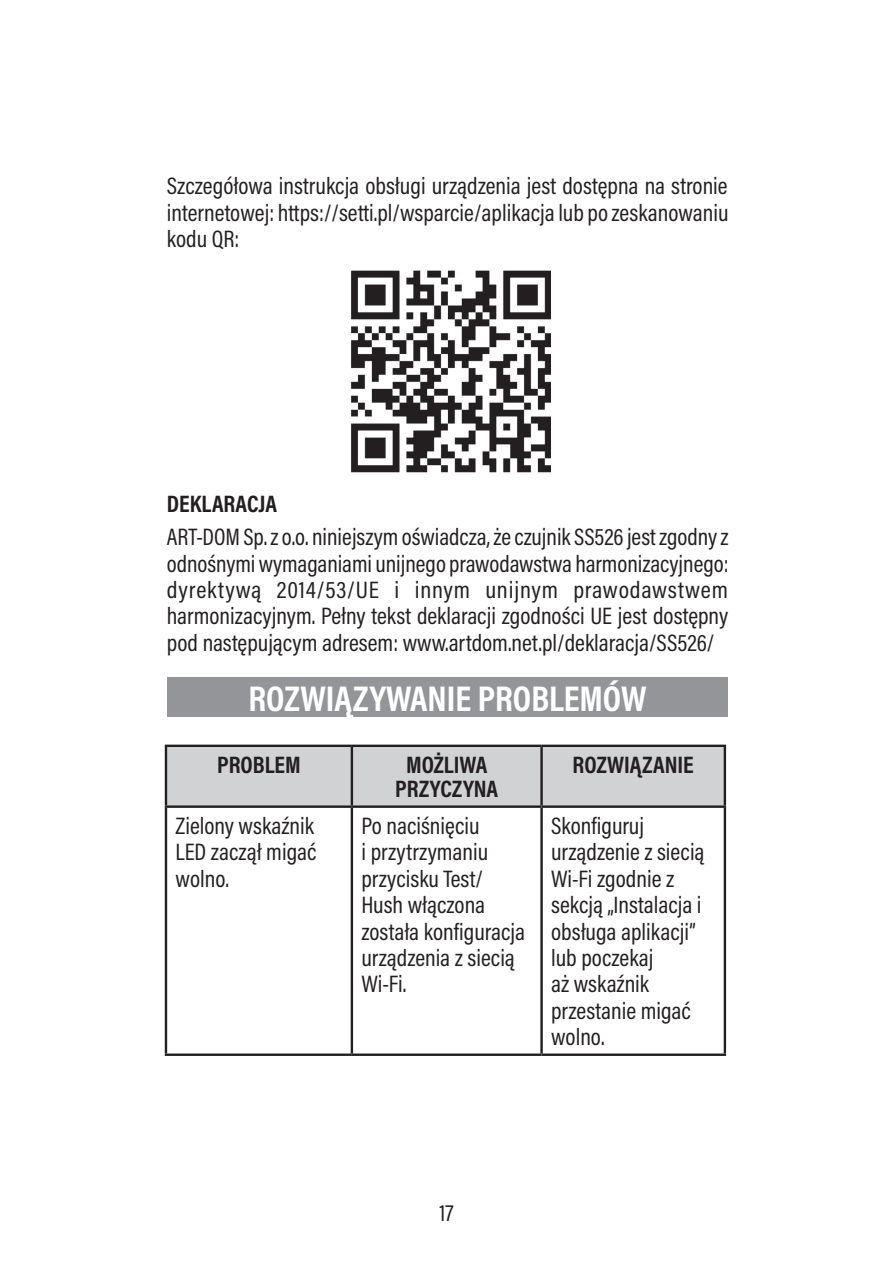
<style>
.page{position:relative;width:893px;height:1263px;background:#fff}
.page>*{position:absolute;margin:0;border:0;box-sizing:border-box;transform-origin:0 0}
.t1{font:700 36px "Acumin Pro Cond";color:#fff}
.t2{font:24px/26.4px "Acumin Pro Cond";color:#231f20;text-align:justify}
.t3{font:700 24px/24px "Acumin Pro Cond";color:#231f20;text-align:center}
.t4{font:23.7px "Acumin Pro Cond";color:#231f20}
</style>
<div class="page">
<div style="left:167px;top:678px;width:561px;height:39px;background:#939598"></div>
<div style="left:167px;top:747px;width:557px;height:58px;background:#d1d2d4"></div>
<hr style="left:165px;top:745px;width:187px;height:2px;background:#231f20">
<hr style="left:165px;top:747px;width:2px;height:58px;background:#231f20">
<hr style="left:352px;top:745px;width:190px;height:2px;background:#231f20">
<hr style="left:351px;top:747px;width:2px;height:58px;background:#231f20">
<hr style="left:542px;top:745px;width:184px;height:2px;background:#231f20">
<hr style="left:540px;top:747px;width:3px;height:58px;background:#231f20">
<hr style="left:724px;top:747px;width:2px;height:58px;background:#231f20">
<hr style="left:165px;top:805px;width:187px;height:3px;background:#231f20">
<hr style="left:165px;top:808px;width:2px;height:245px;background:#231f20">
<hr style="left:352px;top:805px;width:190px;height:3px;background:#231f20">
<hr style="left:351px;top:808px;width:2px;height:245px;background:#231f20">
<hr style="left:542px;top:805px;width:184px;height:3px;background:#231f20">
<hr style="left:540px;top:808px;width:3px;height:245px;background:#231f20">
<hr style="left:724px;top:808px;width:2px;height:245px;background:#231f20">
<hr style="left:165px;top:1053px;width:187px;height:3px;background:#231f20">
<hr style="left:352px;top:1053px;width:190px;height:3px;background:#231f20">
<hr style="left:542px;top:1053px;width:184px;height:3px;background:#231f20">
<img style="left:351px;top:270px;width:199px;height:203px">
<p class="t2" style="left:167px;top:172px;width:563px">Szczegółowa instrukcja obsługi urządzenia jest dostępna na stronie internetowej: https://setti.pl/wsparcie/aplikacja lub po zeskanowaniu kodu QR:</p>
<p class="t3" style="left:167px;top:491px;width:112px">DEKLARACJA</p>
<p class="t2" style="left:167px;top:523px;width:563px">ART-DOM Sp. z o.o. niniejszym oświadcza, że czujnik SS526 jest zgodny z odnośnymi wymaganiami unijnego prawodawstwa harmonizacyjnego: dyrektywą 2014/53/UE i innym unijnym prawodawstwem harmonizacyjnym. Pełny tekst deklaracji zgodności UE jest dostępny pod następującym adresem: www.artdom.net.pl/deklaracja/SS526/</p>
<h1 class="t1" style="left:248px;top:675px;width:18px">ROZWIĄZ</h1>
<h1 class="t1" style="left:370px;top:675px;width:35px">YWANIE</h1>
<h1 class="t1" style="left:478px;top:675px;width:19px">PROB</h1>
<h1 class="t1" style="left:549px;top:675px;width:36px">LEMÓW</h1>
<p class="t3" style="left:217px;top:752px;width:85px">PROBLEM</p>
<p class="t3" style="left:395px;top:752px;width:104px">MOŻLIWA<br>PRZYCZYNA</p>
<p class="t3" style="left:573px;top:752px;width:123px">ROZWIĄZANIE</p>
<p class="t2" style="left:176px;top:812px;width:142px">Zielony wskaźnik LED zaczął migać wolno.</p>
<p class="t2" style="left:361px;top:812px;width:165px;text-align:left">Po naciśnięciu<br>i przytrzymaniu przycisku Test/<br>Hush włączona została konfiguracja urządzenia z siecią<br>Wi-Fi.</p>
<p class="t2" style="left:551px;top:812px;width:155px;text-align:left">Skonfiguruj urządzenie z siecią<br>Wi-Fi zgodnie z sekcją „Instalacja i obsługa aplikacji” lub poczekaj<br>aż wskaźnik przestanie migać wolno.</p>
<p class="t4" style="left:439px;top:1197px;width:16px">17</p>
</div>
